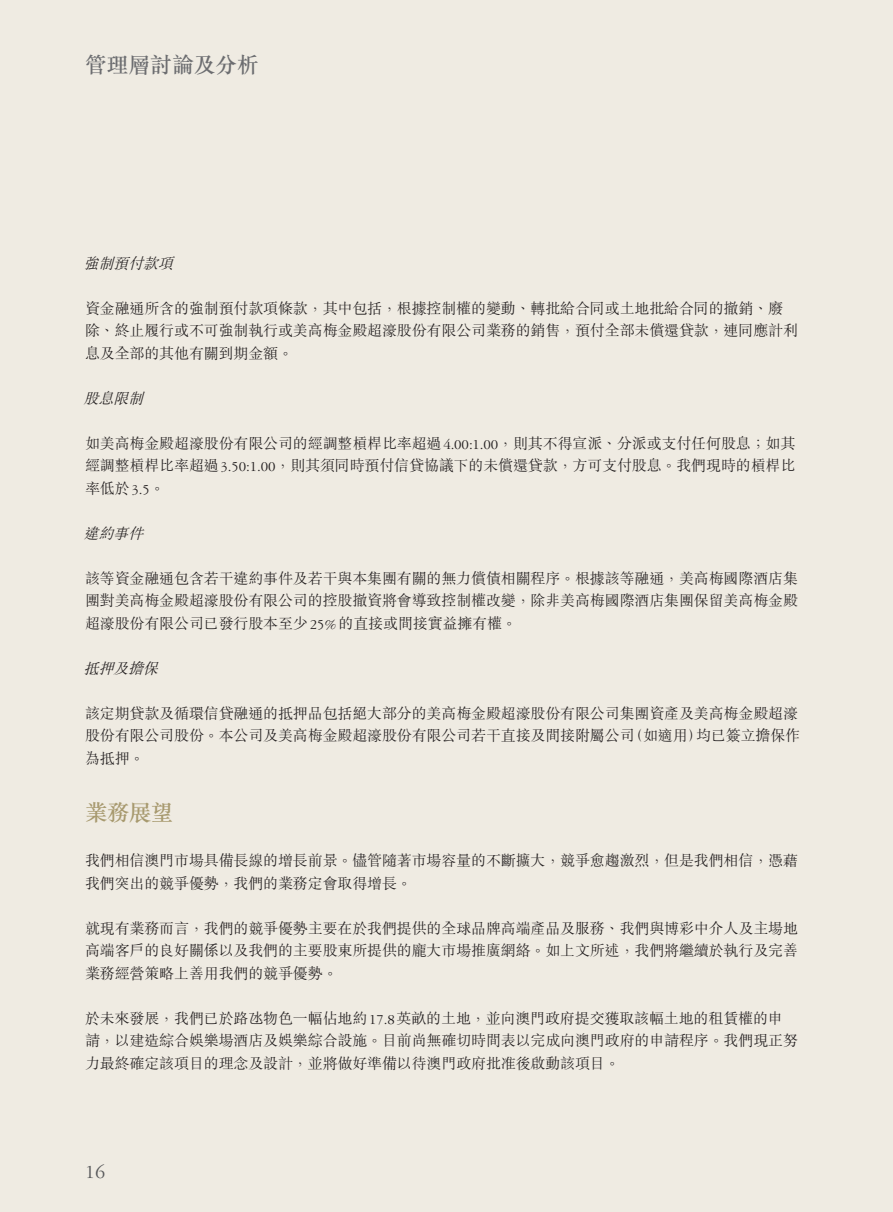
<style>
.page{position:relative;width:893px;height:1212px;background:#efebe2}
.page>*{position:absolute;margin:0;border:0;box-sizing:border-box;transform-origin:0 0}
.t1{font:500 22.5px "M Sung HK";color:#a7996e}
.t2{font:500 21.75px "M Sung HK";color:#6c6d70}
.t3{font:20.25px "Garamond 3 LT Std";color:#57585a}
.t4{font:300 15px/22.5px "M Sung HK";letter-spacing:-.01em;color:#231f20}
.t5{font:italic 300 15px "M Sung HK";color:#231f20}
.s1{font-family:"Garamond 3 LT Std";font-weight:400}
</style>
<div class="page">
<h2 class="t2" style="left:85px;top:50px;width:175px">管理層討論及分析</h2>
<p class="t5" style="left:83px;top:252px;width:96px">強制預付款項</p>
<p class="t4" style="left:85px;top:296px;width:714px">資金融通所含的強制預付款項條款，其中包括，根據控制權的變動、轉批給合同或土地批給合同的撤銷、廢除、終止履行或不可強制執行或美高梅金殿超濠股份有限公司業務的銷售，預付全部未償還貸款，連同應計利息及全部的其他有關到期金額。</p>
<p class="t5" style="left:83px;top:387px;width:66px">股息限制</p>
<p class="t4" style="left:85px;top:431px;width:712px;text-align:justify">如美高梅金殿超濠股份有限公司的經調整槓桿比率超過<span class="s1">4.00:1.00</span>，則其不得宣派、分派或支付任何股息；如其經調整槓桿比率超過<span class="s1">3.50:1.00</span>，則其須同時預付信貸協議下的未償還貸款，方可支付股息。我們現時的槓桿比率低於<span class="s1">3.5</span>。</p>
<p class="t5" style="left:83px;top:522px;width:66px">違約事件</p>
<p class="t4" style="left:85px;top:566px;width:714px;text-align:justify">該等資金融通包含若干違約事件及若干與本集團有關的無力償債相關程序。根據該等融通，美高梅國際酒店集團對美高梅金殿超濠股份有限公司的控股撤資將會導致控制權改變，除非美高梅國際酒店集團保留美高梅金殿超濠股份有限公司已發行股本至少<span class="s1">25%</span>的直接或間接實益擁有權。</p>
<p class="t5" style="left:83px;top:657px;width:81px">抵押及擔保</p>
<p class="t4" style="left:85px;top:701px;width:717px">該定期貸款及循環信貸融通的抵押品包括絕大部分的美高梅金殿超濠股份有限公司集團資產及美高梅金殿超濠股份有限公司股份。本公司及美高梅金殿超濠股份有限公司若干直接及間接附屬公司（如適用）均已簽立擔保作為抵押。</p>
<h1 class="t1" style="left:85px;top:797px;width:90px">業務展望</h1>
<p class="t4" style="left:85px;top:849px;width:714px">我們相信澳門市場具備長線的增長前景。儘管隨著市場容量的不斷擴大，競爭愈趨激烈，但是我們相信，憑藉我們突出的競爭優勢，我們的業務定會取得增長。</p>
<p class="t4" style="left:85px;top:916px;width:714px;text-align:justify">就現有業務而言，我們的競爭優勢主要在於我們提供的全球品牌高端產品及服務、我們與博彩中介人及主場地高端客戶的良好關係以及我們的主要股東所提供的龐大市場推廣網絡。如上文所述，我們將繼續於執行及完善業務經營策略上善用我們的競爭優勢。</p>
<p class="t4" style="left:85px;top:1006px;width:714px">於未來發展，我們已於路氹物色一幅佔地約<span class="s1">17.8</span>英畝的土地，並向澳門政府提交獲取該幅土地的租賃權的申請，以建造綜合娛樂場酒店及娛樂綜合設施。目前尚無確切時間表以完成向澳門政府的申請程序。我們現正努力最終確定該項目的理念及設計，並將做好準備以待澳門政府批准後啟動該項目。</p>
<h3 class="t3" style="left:85px;top:1161px;width:22px">16</h3>
</div>
